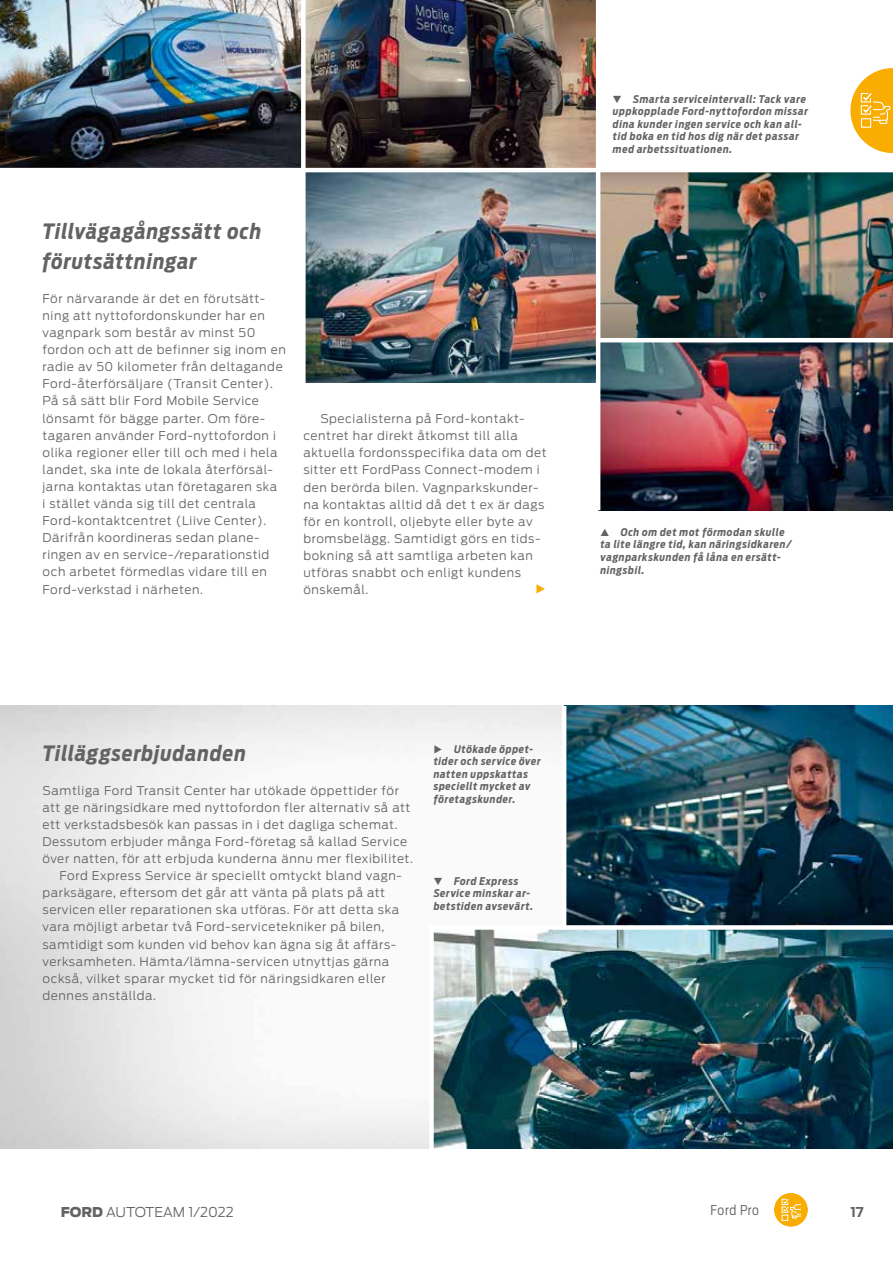
<style>
.page{position:relative;width:893px;height:1263px;background:#fff}
.page>*{position:absolute;margin:0;border:0;box-sizing:border-box;transform-origin:0 0}
.t1{font:italic 700 21px/30px "Ford Antenna Cond";letter-spacing:.045em;color:#636362}
.t2{font:300 13.5px "Ford Antenna";color:#636362}
.t3{font:300 13.5px "Ford Antenna Cond";letter-spacing:.035em;color:#636362}
.t4{font:700 13.5px "Ford Antenna";color:#636362}
.t5{font:300 12px/17.1px "Ford Antenna";letter-spacing:.05em;color:#636362}
.t6{font:italic 700 10.5px/12.6px "Ford Antenna Cond";letter-spacing:.065em;color:#636362}
.s1{font-weight:900}
</style>
<div class="page">
<img style="left:0;top:0;width:596px;height:168px">
<img style="left:306px;top:172px;width:290px;height:211px">
<img style="left:600px;top:172px;width:293px;height:338px">
<div style="left:301px;top:0;width:5px;height:517px;background:#fff"></div>
<hr style="left:598px;top:338px;width:295px;height:4px;background:#fff">
<img style="left:434px;top:930px;width:459px;height:218px">
<img style="left:566px;top:706px;width:327px;height:219px">
<svg style="left:850px;top:68px;width:43px;height:86px"></svg>
<div style="left:774px;top:1193px;width:34px;height:34px;background:#f8ad00;border-radius:50%"></div>
<svg style="left:781px;top:1198px;width:20px;height:23px"></svg>
<h1 class="t1" style="left:43px;top:214px;width:220px">Tillvägagångssätt och förutsättningar</h1>
<p class="t5" style="left:43px;top:288px;width:245px">För närvarande är det en förutsätt&shy;ning att nyttofordonskunder har en vagnpark som består av minst 50 fordon och att de befinner sig inom en radie av 50 kilometer från deltagande Ford-återförsäljare (Transit Center).<br>På så sätt blir Ford Mobile Service lönsamt för bägge parter. Om före&shy;tagaren använder Ford-nyttofordon i olika regioner eller till och med i hela landet, ska inte de lokala återförsäl&shy;jarna kontaktas utan företagaren ska<br>i stället vända sig till det centrala Ford-kontaktcentret (Liive Center).<br>Därifrån koordineras sedan plane&shy;ringen av en service-/reparationstid och arbetet förmedlas vidare till en Ford-verkstad i närheten.</p>
<p class="t5" style="left:303px;top:409px;width:245px;text-indent:17px">Specialisterna på Ford-kontakt&shy;centret har direkt åtkomst till alla aktuella fordonsspecifika data om det sitter ett FordPass Connect-modem i den berörda bilen. Vagnparkskunder&shy;na kontaktas alltid då det t ex är dags för en kontroll, oljebyte eller byte av bromsbelägg. Samtidigt görs en tids&shy;bokning så att samtliga arbeten kan utföras snabbt och enligt kundens önskemål.</p>
<p class="t6" style="left:613px;top:91px;width:197px;text-indent:20px">Smarta serviceintervall: Tack vare uppkopplade Ford-nyttofordon missar dina kunder ingen service och kan all&shy;tid boka en tid hos dig när det passar med arbetssituationen.</p>
<p class="t6" style="left:600px;top:524px;width:193px;text-indent:20px">Och om det mot förmodan skulle ta lite längre tid, kan näringsidkaren/ vagnparkskunden få låna en ersätt&shy;ningsbil.</p>
<h1 class="t1" style="left:43px;top:736px;width:205px">Tilläggserbjudanden</h1>
<p class="t5" style="left:43px;top:780px;width:358px">Samtliga Ford Transit Center har utökade öppettider för</p>
<p class="t5" style="left:43px;top:797px;width:369px">att ge näringsidkare med nyttofordon fler alternativ så att</p>
<p class="t5" style="left:43px;top:814px;width:357px">ett verkstadsbesök kan passas in i det dagliga schemat.</p>
<p class="t5" style="left:43px;top:831px;width:366px">Dessutom erbjuder många Ford-företag så kallad Service</p>
<p class="t5" style="left:43px;top:849px;width:372px">över natten, för att erbjuda kunderna ännu mer flexibilitet.</p>
<p class="t5" style="left:60px;top:866px;width:344px">Ford Express Service är speciellt omtyckt bland vagn-</p>
<p class="t5" style="left:43px;top:883px;width:344px">parksägare, eftersom det går att vänta på plats på att</p>
<p class="t5" style="left:43px;top:900px;width:358px">servicen eller reparationen ska utföras. För att detta ska</p>
<p class="t5" style="left:43px;top:917px;width:343px">vara möjligt arbetar två Ford-servicetekniker på bilen,</p>
<p class="t5" style="left:43px;top:934px;width:355px">samtidigt som kunden vid behov kan ägna sig åt affärs-</p>
<p class="t5" style="left:43px;top:951px;width:348px">verksamheten. Hämta/lämna-servicen utnyttjas gärna</p>
<p class="t5" style="left:43px;top:968px;width:345px">också, vilket sparar mycket tid för näringsidkaren eller</p>
<p class="t5" style="left:43px;top:985px;width:115px">dennes anställda.</p>
<p class="t6" style="left:434px;top:741px;width:108px;text-indent:20px">Utökade öppet&shy;tider och service över natten uppskattas speciellt mycket av företagskunder.</p>
<p class="t6" style="left:434px;top:873px;width:101px;text-align:center">Ford Express<br>Service minskar ar&shy;betstiden avsevärt.</p>
<p class="t2" style="left:61px;top:1200px;width:175px"><span class="s1">FORD</span> AUTOTEAM 1/2022</p>
<p class="t3" style="left:711px;top:1199px;width:50px">Ford Pro</p>
<p class="t4" style="left:850px;top:1199px;width:15px">17</p>
</div>
